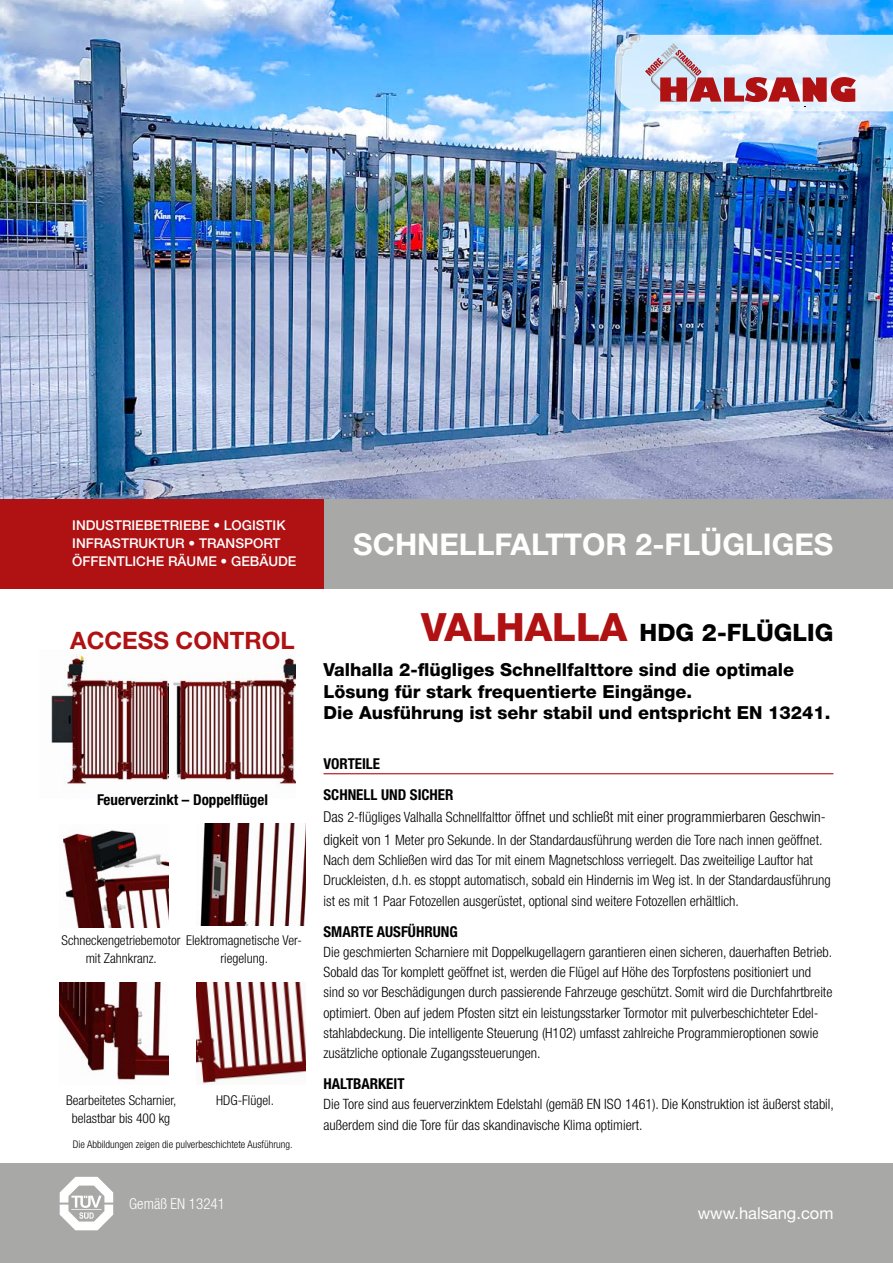
<style>
.page{position:relative;width:893px;height:1263px;background:#fff}
.page>*{position:absolute;margin:0;border:0;box-sizing:border-box;transform-origin:0 0}
.t1{font:700 30px "Helvetica Neue LT Std";color:#fff}
.t2{font:800 24px "Helvetica Neue LT Std";color:#000}
.t3{font:700 24px "Helvetica Neue LT Std";color:#b01113}
.t4{font:800 18px/21.6px "Helvetica Neue LT Std";color:#000}
.t5{font:16.5px "Helvetica Neue LT Std";color:#fff}
.t6{font:300 condensed 15px "Helvetica Neue LT Std";color:#000}
.t7{font:700 condensed 15px/31px "Helvetica Neue LT Std";color:#000}
.t8{font:300 condensed 15px "Helvetica Neue LT Std";color:#fff}
.t9{font:300 condensed 14.25px/20.2px "Helvetica Neue LT Std";color:#000}
.t10{font:300 condensed 13.5px/18px "Helvetica Neue LT Std";color:#000}
.t11{font:500 13.5px/18px "Helvetica Neue LT Std";color:#fff}
.t12{font:300 condensed 10.5px "Helvetica Neue LT Std";color:#000}
.s1{font-size:39px;color:#b01113}
.s2{font-size:14.25px}
.s3{font-size:15px}
</style>
<div class="page">
<div style="left:0;top:1164px;width:893px;height:99px;background:#a8a8a7"></div>
<svg style="left:60px;top:1177px;width:53px;height:53px"></svg>
<div style="left:0;top:499px;width:893px;height:90px;background:#a8a8a7"></div>
<div style="left:0;top:499px;width:323px;height:90px;background:#b01113"></div>
<img style="left:51px;top:652px;width:118px;height:135px">
<img style="left:173px;top:657px;width:123px;height:129px">
<hr style="left:323px;top:773px;width:510px;height:1px;background:#b01113">
<img style="left:63px;top:830px;width:105px;height:97px">
<img style="left:200px;top:823px;width:105px;height:102px">
<img style="left:60px;top:982px;width:108px;height:98px">
<img style="left:197px;top:982px;width:108px;height:102px">
<img style="left:0;top:0;width:893px;height:499px">
<svg style="left:615px;top:35px;width:278px;height:76px;background:#d3c7d3"></svg>
<p class="t11" style="left:72px;top:516px;width:226px">INDUSTRIEBETRIEBE • LOGISTIK<br>INFRASTRUKTUR • TRANSPORT<br>ÖFFENTLICHE RÄUME • GEBÄUDE</p>
<h2 class="t3" style="left:70px;top:625px;width:226px">ACCESS CONTROL</h2>
<p class="t7" style="left:97px;top:784px;width:172px">Feuerverzinkt – Doppelflügel</p>
<p class="t10" style="left:86px;top:931px;width:218px;text-indent:-24px">Schneckengetriebemotor Elektromagnetische Ver&shy;mit Zahnkranz.</p>
<p class="t10" style="left:221px;top:949px;width:49px">riegelung.</p>
<p class="t10" style="left:66px;top:1091px;width:112px;text-align:center">Bearbeitetes Scharnier, belastbar bis 400 kg</p>
<p class="t12" style="left:73px;top:1138px;width:221px">Die Abbildungen zeigen die pulverbeschichtete Ausführung.</p>
<p class="t10" style="left:216px;top:1091px;width:59px">HDG-Flügel.</p>
<p class="t8" style="left:129px;top:1195px;width:97px">Gemäß EN 13241</p>
<h1 class="t1" style="left:353px;top:525px;width:482px">SCHNELLFALTTOR 2-FLÜGLIGES</h1>
<h2 class="t2" style="left:421px;top:618px;width:414px"><span class="s1">VALHALLA</span> HDG 2-FLÜGLIG</h2>
<p class="t4" style="left:323px;top:659px;width:508px">Valhalla 2-flügliges Schnellfalttore sind die optimale<br>Lösung für stark frequentierte Eingänge.<br>Die Ausführung ist sehr stabil und entspricht EN 13241.</p>
<p class="t7" style="left:323px;top:748px;width:131px">VORTEILE<br>SCHNELL UND SICHER</p>
<p class="t6" style="left:323px;top:808px;width:504px">Das <span class="s2">2-flügliges Valhalla Schnellfalttor</span> öffnet und schließt mit einer programmierbaren Geschwin-</p>
<p class="t9" style="left:323px;top:830px;width:509px"><span class="s3">digkeit von 1</span> Meter pro Sekunde. In der Standardausführung werden die Tore nach innen geöffnet.<br>Nach dem Schließen wird das Tor mit einem Magnetschloss verriegelt. Das zweiteilige Lauftor hat Druckleisten, d.h. es stoppt automatisch, sobald ein Hindernis im Weg ist. In der Standardausführung ist es mit 1 Paar Fotozellen ausgerüstet, optional sind weitere Fotozellen erhältlich.</p>
<p class="t7" style="left:323px;top:916px;width:136px">SMARTE AUSFÜHRUNG</p>
<p class="t9" style="left:323px;top:942px;width:510px">Die geschmierten Scharniere mit Doppelkugellagern garantieren einen sicheren, dauerhaften Betrieb.<br>Sobald das Tor komplett geöffnet ist, werden die Flügel auf Höhe des Torpfostens positioniert und sind so vor Beschädigungen durch passierende Fahrzeuge geschützt. Somit wird die Durchfahrtbreite optimiert. Oben auf jedem Pfosten sitzt ein leistungsstarker Tormotor mit pulverbeschichteter Edel&shy;stahlabdeckung. Die intelligente Steuerung (H102) umfasst zahlreiche Programmieroptionen sowie zusätzliche optionale Zugangssteuerungen.</p>
<p class="t7" style="left:323px;top:1068px;width:83px">HALTBARKEIT</p>
<p class="t9" style="left:323px;top:1094px;width:512px">Die Tore sind aus feuerverzinktem Edelstahl (gemäß EN ISO 1461). Die Konstruktion ist äußerst stabil, außerdem sind die Tore für das skandinavische Klima optimiert.</p>
<p class="t5" style="left:698px;top:1203px;width:137px">www.halsang.com</p>
</div>
